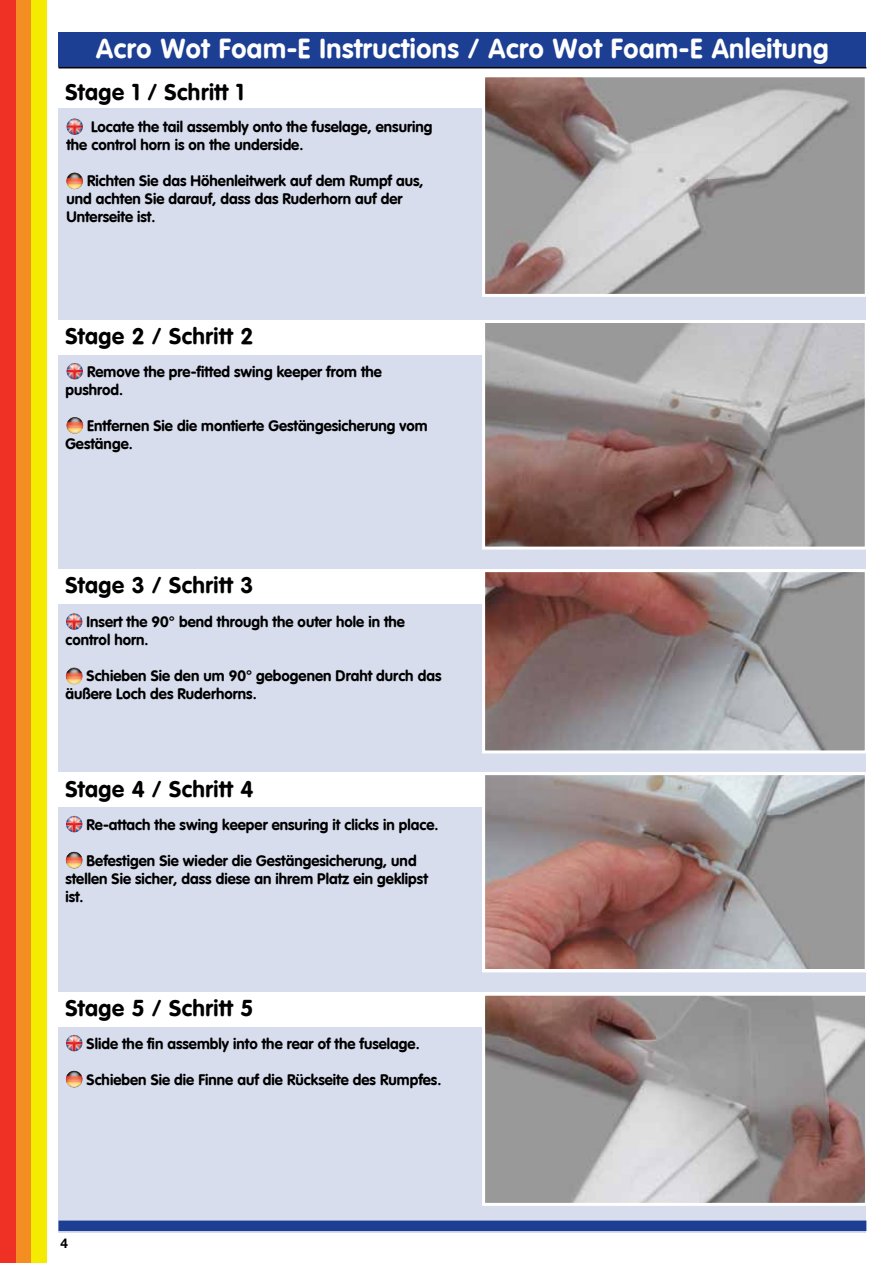
<style>
.page{position:relative;width:893px;height:1263px;background:#fff}
.page>*{position:absolute;margin:0;border:0;box-sizing:border-box;transform-origin:0 0}
.t1{font:700 27px "Corporate Rounded";letter-spacing:.02em;color:#fff}
.t2{font:700 22.5px "Corporate Rounded";letter-spacing:.02em;color:#000}
.t3{font:700 15px/18px "Corporate Rounded";color:#000}
.t4{font:700 13.5px "Helvetica Neue";color:#000}
</style>
<div class="page">
<div style="left:58px;top:68px;width:808px;height:1164px;background:#d8dded"></div>
<div style="left:58px;top:32px;width:808px;height:42px;background:#1c3f94"></div>
<div style="left:16px;top:0;width:15px;height:1263px;background:#f48e23"></div>
<div style="left:0;top:0;width:16px;height:1263px;background:#ee3124"></div>
<div style="left:31px;top:0;width:16px;height:1263px;background:#f5eb00"></div>
<div style="left:56px;top:68px;width:817px;height:40px;background:#fff"></div>
<img style="left:486px;top:78px;width:378px;height:215px">
<div style="left:482px;top:74px;width:386px;height:223px;border:3px solid #fff"></div>
<div style="left:56px;top:320px;width:817px;height:34px;background:#fff"></div>
<img style="left:486px;top:324px;width:378px;height:222px">
<div style="left:482px;top:320px;width:386px;height:230px;border:3px solid #fff"></div>
<div style="left:56px;top:569px;width:817px;height:34px;background:#fff"></div>
<img style="left:486px;top:573px;width:378px;height:176px">
<div style="left:482px;top:569px;width:386px;height:184px;border:3px solid #fff"></div>
<div style="left:56px;top:992px;width:817px;height:34px;background:#fff"></div>
<img style="left:66px;top:118px;width:17px;height:17px">
<div style="left:56px;top:773px;width:817px;height:34px;background:#fff"></div>
<img style="left:486px;top:776px;width:378px;height:192px">
<div style="left:482px;top:772px;width:386px;height:200px;border:3px solid #fff"></div>
<img style="left:486px;top:997px;width:378px;height:205px">
<div style="left:482px;top:993px;width:386px;height:213px;border:3px solid #fff"></div>
<hr style="left:58px;top:67px;width:808px;height:1px;background:#000">
<img style="left:66px;top:173px;width:17px;height:16px">
<img style="left:66px;top:363px;width:17px;height:16px">
<img style="left:66px;top:613px;width:16px;height:17px">
<img style="left:66px;top:816px;width:16px;height:16px">
<img style="left:66px;top:852px;width:16px;height:16px">
<img style="left:66px;top:1035px;width:16px;height:16px">
<img style="left:66px;top:1071px;width:16px;height:16px">
<img style="left:67px;top:417px;width:16px;height:17px">
<img style="left:66px;top:668px;width:16px;height:17px">
<div style="left:58px;top:1220px;width:808px;height:11px;background:#1c3f94"></div>
<h1 class="t1" style="left:96px;top:33px;width:734px">Acro Wot Foam-E Instructions / Acro Wot Foam-E Anleitung</h1>
<h2 class="t2" style="left:65px;top:79px;width:180px">Stage 1 / Schritt 1</h2>
<p class="t3" style="left:66px;top:118px;width:368px;text-indent:25px">Locate the tail assembly onto the fuselage, ensuring the control horn is on the underside.</p>
<p class="t3" style="left:66px;top:172px;width:359px;text-indent:21px">Richten Sie das Höhenleitwerk auf dem Rumpf aus, und achten Sie darauf, dass das Ruderhorn auf der<br>Unterseite ist.</p>
<h2 class="t2" style="left:65px;top:323px;width:190px">Stage 2 / Schritt 2</h2>
<p class="t3" style="left:65px;top:362px;width:318px;text-indent:22px">Remove the pre-fitted swing keeper from the pushrod.</p>
<p class="t3" style="left:65px;top:416px;width:364px;text-indent:22px">Entfernen Sie die montierte Gestängesicherung vom<br>Gestänge.</p>
<h2 class="t2" style="left:65px;top:572px;width:190px">Stage 3 / Schritt 3</h2>
<p class="t3" style="left:65px;top:612px;width:341px;text-indent:21px">Insert the 90° bend through the outer hole in the control horn.</p>
<p class="t3" style="left:65px;top:666px;width:378px;text-indent:21px">Schieben Sie den um 90° gebogenen Draht durch das äußere Loch des Ruderhorns.</p>
<h2 class="t2" style="left:65px;top:776px;width:190px">Stage 4 / Schritt 4</h2>
<p class="t3" style="left:87px;top:815px;width:353px">Re-attach the swing keeper ensuring it clicks in place.</p>
<p class="t3" style="left:65px;top:851px;width:364px;text-indent:21px">Befestigen Sie wieder die Gestängesicherung, und stellen Sie sicher, dass diese an ihrem Platz ein geklipst ist.</p>
<h2 class="t2" style="left:65px;top:995px;width:190px">Stage 5 / Schritt 5</h2>
<p class="t3" style="left:87px;top:1034px;width:335px">Slide the fin assembly into the rear of the fuselage.</p>
<p class="t3" style="left:87px;top:1070px;width:356px">Schieben Sie die Finne auf die Rückseite des Rumpfes.</p>
<p class="t4" style="left:60px;top:1235px;width:9px">4</p>
</div>
